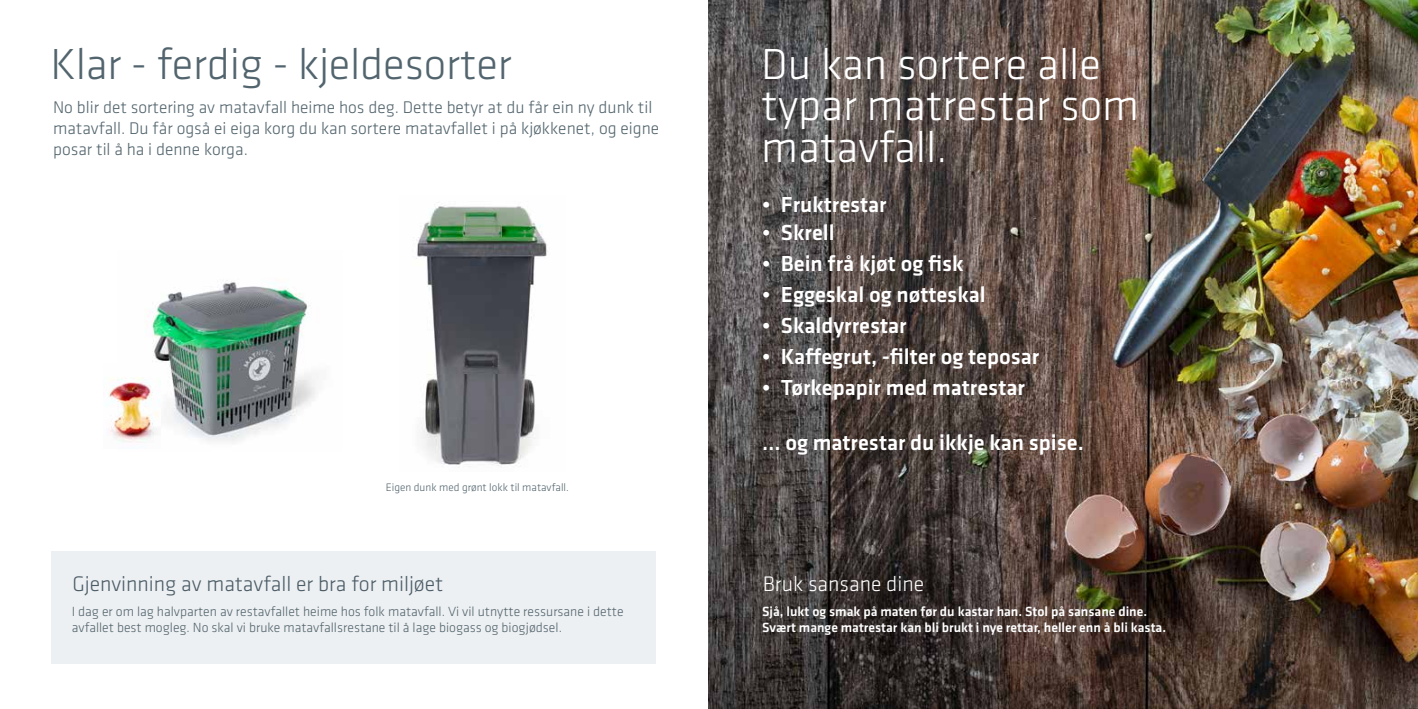
<style>
.page{position:relative;width:1418px;height:709px;background:#fff}
.page>*{position:absolute;margin:0;border:0;box-sizing:border-box;transform-origin:0 0}
.t1{font:300 45px/41.2px "Klavika Basic";color:#fff}
.t2{font:300 45px "Klavika Basic";letter-spacing:-.005em;color:#52646d}
.t3{font:500 22.5px "Klavika Basic";color:#fff}
.t4{font:300 21.75px "Klavika Basic";color:#4b5c67}
.t5{font:300 21.75px "Klavika Basic";color:#fff}
.t6{font:300 17.5px/21px "Klavika Basic";color:#52646d}
.t7{font:300 13.75px/16.5px "Klavika Basic";color:#52646d}
.t8{font:500 13.75px/16.5px "Klavika Basic";color:#fff}
.t9{font:300 11.25px "Klavika Basic";color:#52646d}
</style>
<div class="page">
<div style="left:51px;top:551px;width:604px;height:113px;background:#edf0f2"></div>
<img style="left:151px;top:280px;width:165px;height:163px">
<img style="left:416px;top:204px;width:131px;height:264px">
<img style="left:709px;top:0;width:708px;height:709px">
<img style="left:107px;top:363px;width:54px;height:80px">
<h1 class="t2" style="left:50px;top:37px;width:463px">Klar - ferdig - kjeldesorter</h1>
<p class="t6" style="left:53px;top:96px;width:607px">No blir det sortering av matavfall heime hos deg. Dette betyr at du får ein ny dunk til matavfall. Du får også ei eiga korg du kan sortere matavfallet i på kjøkkenet, og eigne posar til å ha i denne korga.</p>
<h1 class="t1" style="left:761px;top:43px;width:379px">Du kan sortere alle typar matrestar som matavfall.</h1>
<p class="t3" style="left:762px;top:190px;width:126px">• Fruktrestar</p>
<p class="t3" style="left:762px;top:217px;width:74px">• Skrell</p>
<p class="t3" style="left:762px;top:248px;width:203px">• Bein frå kjøt og fisk</p>
<p class="t3" style="left:762px;top:279px;width:225px">• Eggeskal og nøtteskal</p>
<p class="t3" style="left:762px;top:310px;width:146px">• Skaldyrrestar</p>
<p class="t3" style="left:762px;top:341px;width:279px">• Kaffegrut, -filter og teposar</p>
<p class="t3" style="left:762px;top:372px;width:264px">• Tørkepapir med matrestar</p>
<p class="t3" style="left:762px;top:427px;width:323px">… og matrestar du ikkje kan spise.</p>
<p class="t9" style="left:386px;top:481px;width:184px">Eigen dunk med grønt lokk til matavfall.</p>
<p class="t4" style="left:72px;top:570px;width:372px">Gjenvinning av matavfall er bra for miljøet</p>
<p class="t5" style="left:762px;top:570px;width:163px">Bruk sansane dine</p>
<p class="t7" style="left:72px;top:603px;width:553px">I dag er om lag halvparten av restavfallet heime hos folk matavfall. Vi vil utnytte ressursane i dette avfallet best mogleg. No skal vi bruke matavfallsrestane til å lage biogass og biogjødsel.</p>
<p class="t8" style="left:762px;top:602px;width:405px">Sjå, lukt og smak på maten før du kastar han. Stol på sansane dine.<br>Svært mange matrestar kan bli brukt i nye rettar, heller enn å bli kasta.</p>
</div>
